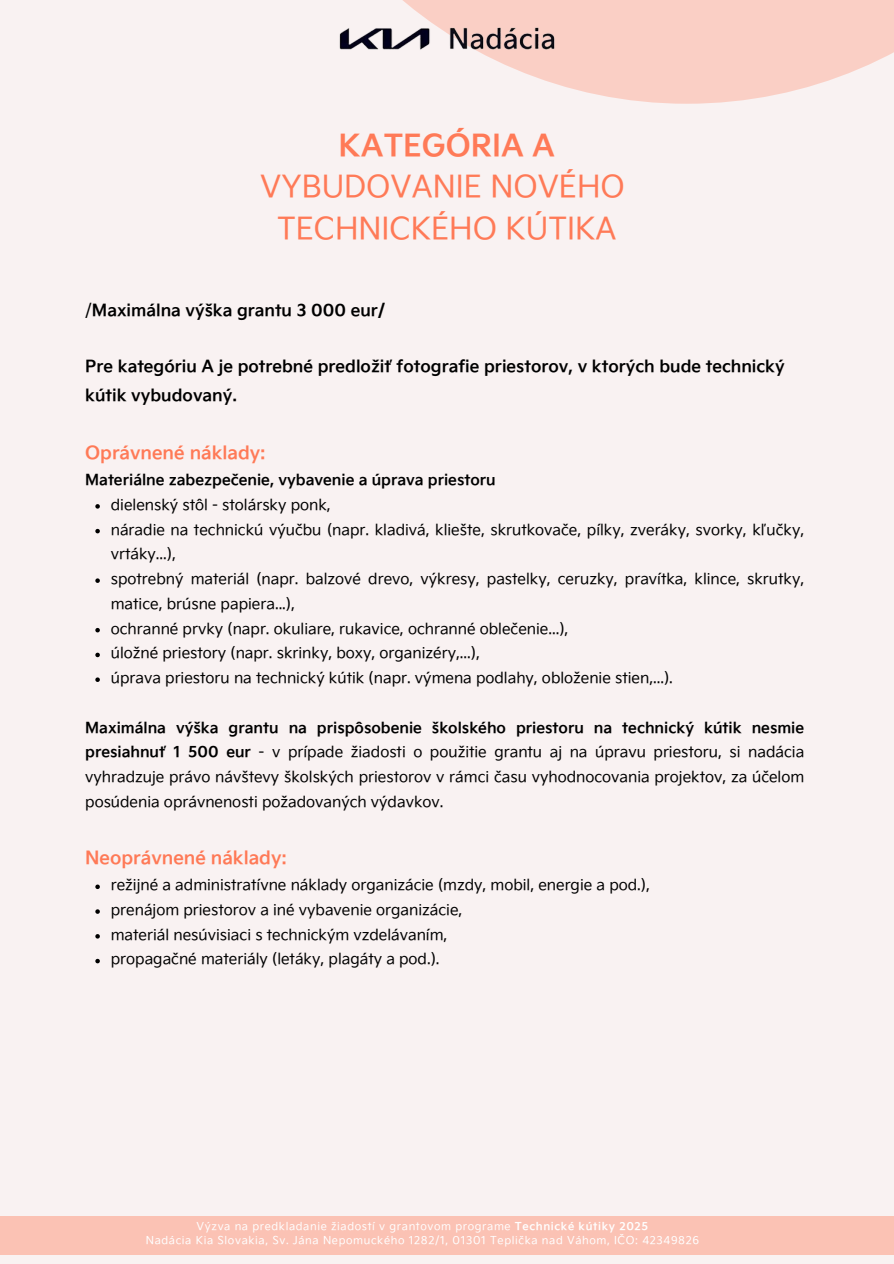
<style>
.page{position:relative;width:894px;height:1264px;background:#fff}
.page>*{position:absolute;margin:0;border:0;box-sizing:border-box;transform-origin:0 0}
.t1{font:30px/41.7px "Kia Signature OTF Regular";color:#ff7a57;text-align:center}
.t2{font:18px "Kia Signature OTF Bold";color:#ff7a57}
.t3{font:16.5px/28.2px "Kia Signature OTF Bold";color:#000}
.t4{font:15px/24.8px "Kia Signature OTF Regular";color:#000}
.t5{font:15px "Kia Signature OTF Bold";color:#000}
.t6{font:10.8px "Kia Signature OTF Regular";letter-spacing:.06em;color:#fff}
.s1{font-family:"Kia Signature OTF Bold"}
.s2{font-family:"Kia Signature OTF Regular"}
</style>
<div class="page">
<div style="left:0;top:0;width:893px;height:1263px;background:#f9f2f2"></div>
<svg style="left:403px;top:0;width:490px;height:104px;fill:#facfc5"></svg>
<img style="left:339px;top:20px;width:224px;height:37px">
<svg style="left:95px;top:504px;width:5px;height:4px"></svg>
<svg style="left:95px;top:529px;width:5px;height:4px"></svg>
<svg style="left:95px;top:578px;width:5px;height:5px"></svg>
<svg style="left:95px;top:628px;width:5px;height:4px"></svg>
<svg style="left:95px;top:652px;width:5px;height:5px"></svg>
<svg style="left:95px;top:677px;width:5px;height:5px"></svg>
<svg style="left:95px;top:884px;width:5px;height:5px"></svg>
<svg style="left:95px;top:909px;width:5px;height:4px"></svg>
<svg style="left:95px;top:934px;width:5px;height:4px"></svg>
<svg style="left:95px;top:958px;width:5px;height:5px"></svg>
<div style="left:0;top:1216px;width:893px;height:38px;background:#fbc2b4"></div>
<p class="t1" style="left:260px;top:126px;width:366px"><span class="s1">KATEGÓRIA A<br></span>VYBUDOVANIE NOVÉHO<br>TECHNICKÉHO KÚTIKA</p>
<p class="t3" style="left:85px;top:297px;width:302px"><span class="s2">/</span>Maximálna výška grantu 3 000 eur/</p>
<h1 class="t3" style="left:85px;top:353px;width:701px">Pre kategóriu A je potrebné predložiť fotografie priestorov, v ktorých bude technický kútik vybudovaný.</h1>
<h3 class="t2" style="left:85px;top:443px;width:182px">Oprávnené náklady:</h3>
<h3 class="t5" style="left:85px;top:471px;width:412px">Materiálne zabezpečenie, vybavenie a úprava priestoru</h3>
<h2 class="t4" style="left:111px;top:493px;width:221px">dielenský stôl - stolársky ponk,</h2>
<h4 class="t4" style="left:111px;top:517px;width:694px">náradie na technickú výučbu (napr. kladivá, kliešte, skrutkovače, pílky, zveráky, svorky, kľučky, vrtáky...),</h4>
<p class="t4" style="left:111px;top:567px;width:694px">spotrebný materiál (napr. balzové drevo, výkresy, pastelky, ceruzky, pravítka, klince, skrutky, matice, brúsne papiera...),</p>
<p class="t4" style="left:111px;top:616px;width:459px">ochranné prvky (napr. okuliare, rukavice, ochranné oblečenie...),</p>
<p class="t4" style="left:111px;top:641px;width:370px">úložné priestory (napr. skrinky, boxy, organizéry,...),</p>
<p class="t4" style="left:111px;top:666px;width:563px">úprava priestoru na technický kútik (napr. výmena podlahy, obloženie stien,...).</p>
<p class="t4" style="left:85px;top:715px;width:720px;text-align:justify"><span class="s1">Maximálna výška grantu na prispôsobenie školského priestoru na technický kútik nesmie presiahnuť 1 500 eur</span> - v prípade žiadosti o použitie grantu aj na úpravu priestoru, si nadácia vyhradzuje právo návštevy školských priestorov v rámci času vyhodnocovania projektov, za účelom posúdenia oprávnenosti požadovaných výdavkov.</p>
<h5 class="t2" style="left:85px;top:848px;width:203px">Neoprávnené náklady:</h5>
<h5 class="t4" style="left:111px;top:873px;width:540px">režijné a administratívne náklady organizácie (mzdy, mobil, energie a pod.),</h5>
<h2 class="t4" style="left:111px;top:898px;width:353px">prenájom priestorov a iné vybavenie organizácie,</h2>
<p class="t4" style="left:111px;top:922px;width:338px">materiál nesúvisiaci s technickým vzdelávaním,</p>
<p class="t4" style="left:111px;top:947px;width:330px">propagačné materiály (letáky, plagáty a pod.).</p>
<p class="t6" style="left:196px;top:1219px;width:453px">Výzva na predkladanie žiadostí v grantovom programe <span class="s1">Technické kútiky 2025</span></p>
<p class="t6" style="left:146px;top:1234px;width:554px">Nadácia Kia Slovakia, Sv. Jána Nepomuckého 1282/1, 01301 Teplička nad Váhom, IČO: 42349826</p>
</div>
